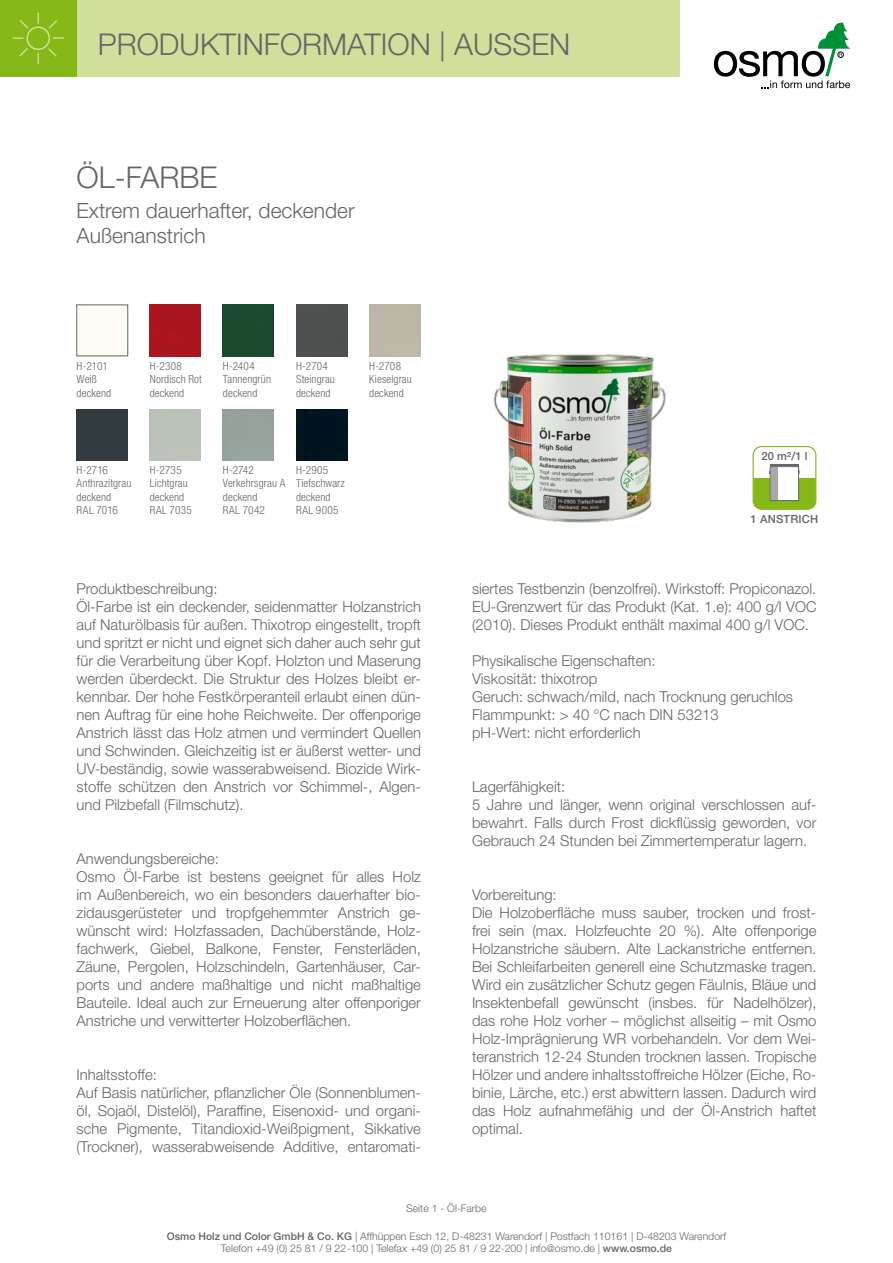
<style>
.page{position:relative;width:893px;height:1263px;background:#fff}
.page>*{position:absolute;margin:0;border:0;box-sizing:border-box;transform-origin:0 0}
.t1{font:300 30px "Helvetica Neue";color:#646567}
.t2{font:300 21px/25.2px "Helvetica Neue";color:#646567}
.t3{font:300 15px/18px "Helvetica Neue";color:#646567}
.t4{font:300 condensed 11.25px/13.5px "Helvetica Neue";letter-spacing:.01em;color:#646567}
.t5{font:500 11.25px "Helvetica Neue";letter-spacing:.02em;color:#646567}
.t6{font:300 10.5px/12.6px "Helvetica Neue";color:#646567;text-align:center}
.s1{font-weight:500}
</style>
<div class="page">
<div style="left:77px;top:0;width:603px;height:77px;background:#d0df99"></div>
<svg style="left:714px;top:23px;width:136px;height:65px"></svg>
<div style="left:0;top:0;width:77px;height:77px;background:#86b918"></div>
<svg style="left:12px;top:12px;width:52px;height:52px"></svg>
<img style="left:493px;top:354px;width:173px;height:169px">
<div style="left:753px;top:446px;width:63px;height:64px;border:1px solid #86b918;border-radius:9px"></div>
<svg style="left:753px;top:465px;width:63px;height:44px"></svg>
<img style="left:86px;top:308px;width:38px;height:34px">
<div style="left:150px;top:305px;width:51px;height:51px;background:#a9151e"></div>
<div style="left:223px;top:305px;width:51px;height:51px;background:#1c4a2e"></div>
<div style="left:296px;top:305px;width:51px;height:51px;background:#4c514e"></div>
<div style="left:77px;top:409px;width:51px;height:51px;background:#313b3f"></div>
<div style="left:296px;top:409px;width:51px;height:51px;background:#001420"></div>
<h1 class="t1" style="left:98px;top:26px;width:350px">PRODUKTINFORMATION |</h1>
<h1 class="t1" style="left:77px;top:159px;width:139px">ÖL-FARBE</h1>
<h2 class="t2" style="left:77px;top:197px;width:280px">Extrem dauerhafter, deckender<br>Außenanstrich</h2>
<p class="t4" style="left:77px;top:359px;width:36px">H-2101<br>Weiß deckend</p>
<p class="t4" style="left:150px;top:359px;width:54px">H-2308<br>Nordisch Rot deckend</p>
<p class="t4" style="left:223px;top:359px;width:50px">H-2404<br>Tannengrün deckend</p>
<p class="t4" style="left:296px;top:359px;width:40px">H-2704<br>Steingrau deckend</p>
<p class="t4" style="left:369px;top:359px;width:44px">H-2708<br>Kieselgrau deckend</p>
<p class="t4" style="left:77px;top:463px;width:56px">H-2716<br>Anthrazitgrau deckend<br>RAL 7016</p>
<p class="t4" style="left:150px;top:463px;width:44px">H-2735<br>Lichtgrau deckend<br>RAL 7035</p>
<p class="t4" style="left:223px;top:463px;width:64px">H-2742<br>Verkehrsgrau A deckend<br>RAL 7042</p>
<p class="t4" style="left:296px;top:463px;width:50px">H-2905<br>Tiefschwarz deckend<br>RAL 9005</p>
<p class="t3" style="left:77px;top:580px;width:346px">Produktbeschreibung:<br>Öl-Farbe ist ein deckender, seidenmatter Holzanstrich auf Naturölbasis für außen. Thixotrop eingestellt, tropft und spritzt er nicht und eignet sich daher auch sehr gut für die Verarbeitung über Kopf. Holzton und Maserung werden überdeckt. Die Struktur des Holzes bleibt er&shy;kennbar. Der hohe Festkörperanteil erlaubt einen dün&shy;nen Auftrag für eine hohe Reichweite. Der offenporige Anstrich lässt das Holz atmen und vermindert Quellen und Schwinden. Gleichzeitig ist er äußerst wetter- und UV-beständig, sowie wasserabweisend. Biozide Wirk&shy;stoffe schützen den Anstrich vor Schimmel-, Algen&shy;und Pilzbefall (Filmschutz).</p>
<p class="t3" style="left:77px;top:850px;width:346px">Anwendungsbereiche:<br>Osmo Öl-Farbe ist bestens geeignet für alles Holz im Außenbereich, wo ein besonders dauerhafter bio&shy;zidausgerüsteter und tropfgehemmter Anstrich ge&shy;wünscht wird: Holzfassaden, Dachüberstände, Holz&shy;fachwerk, Giebel, Balkone, Fenster, Fensterläden, Zäune, Pergolen, Holzschindeln, Gartenhäuser, Car&shy;ports und andere maßhaltige und nicht maßhaltige Bauteile. Ideal auch zur Erneuerung alter offenporiger Anstriche und verwitterter Holzoberflächen.</p>
<p class="t3" style="left:77px;top:1066px;width:346px">Inhaltsstoffe:<br>Auf Basis natürlicher, pflanzlicher Öle (Sonnenblumen&shy;öl, Sojaöl, Distelöl), Paraffine, Eisenoxid- und organi&shy;sche Pigmente, Titandioxid-Weißpigment, Sikkative (Trockner), wasserabweisende Additive, entaromati-</p>
<p class="t5" style="left:761px;top:449px;width:48px">20 m²/1 l</p>
<p class="t5" style="left:751px;top:512px;width:69px">1 ANSTRICH</p>
<p class="t3" style="left:472px;top:580px;width:346px;text-align:justify">siertes Testbenzin (benzolfrei). Wirkstoff: Propiconazol.<br>EU-Grenzwert für das Produkt (Kat. 1.e): 400 g/l VOC (2010). Dieses Produkt enthält maximal 400 g/l VOC.</p>
<p class="t3" style="left:472px;top:652px;width:323px">Physikalische Eigenschaften:<br>Viskosität: thixotrop<br>Geruch: schwach/mild, nach Trocknung geruchlos Flammpunkt: &gt; 40 °C nach DIN 53213<br>pH-Wert: nicht erforderlich</p>
<p class="t3" style="left:472px;top:778px;width:346px">Lagerfähigkeit:<br>5 Jahre und länger, wenn original verschlossen auf&shy;bewahrt. Falls durch Frost dickflüssig geworden, vor Gebrauch 24 Stunden bei Zimmertemperatur lagern.</p>
<p class="t3" style="left:472px;top:886px;width:346px">Vorbereitung:<br>Die Holzoberfläche muss sauber, trocken und frost&shy;frei sein (max. Holzfeuchte 20 %). Alte offenporige Holzanstriche säubern. Alte Lackanstriche entfernen.<br>Bei Schleifarbeiten generell eine Schutzmaske tragen.<br>Wird ein zusätzlicher Schutz gegen Fäulnis, Bläue und Insektenbefall gewünscht (insbes. für Nadelhölzer), das rohe Holz vorher – möglichst allseitig – mit Osmo Holz-Imprägnierung WR vorbehandeln. Vor dem Wei&shy;teranstrich 12-24 Stunden trocknen lassen. Tropische Hölzer und andere inhaltsstoffreiche Hölzer (Eiche, Ro&shy;binie, Lärche, etc.) erst abwittern lassen. Dadurch wird das Holz aufnahmefähig und der Öl-Anstrich haftet optimal.</p>
<p class="t6" style="left:406px;top:1202px;width:82px">Seite 1 - Öl-Farbe</p>
<p class="t6" style="left:167px;top:1229px;width:561px"><span class="s1">Osmo Holz und Color GmbH &amp; Co. KG</span> | Affhüppen Esch 12, D-48231 Warendorf | Postfach 110161 | D-48203 Warendorf<br>Telefon +49 (0) 25 81 / 9 22-100 | Telefax +49 (0) 25 81 / 9 22-200 | info@osmo.de | <span class="s1">www.osmo.de</span></p>
</div>
